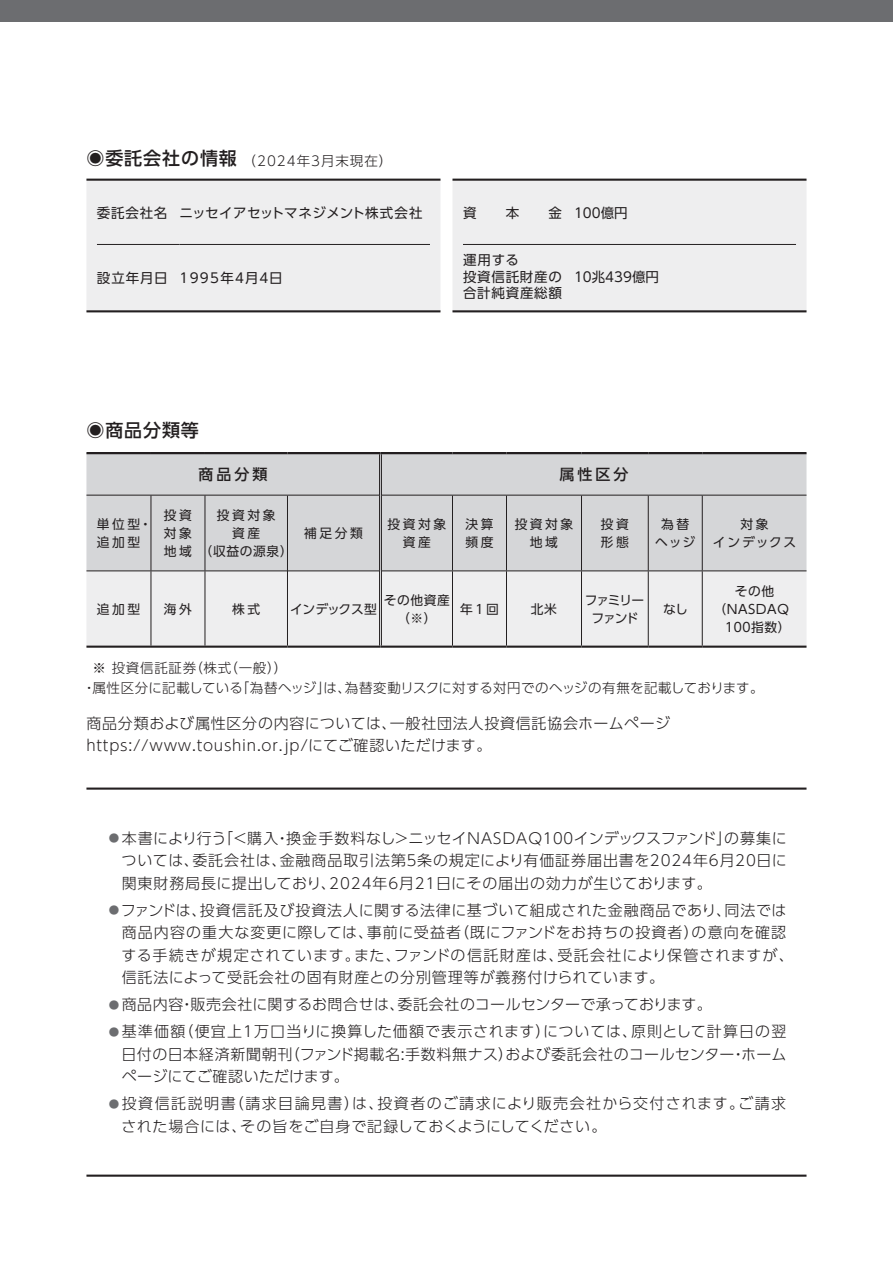
<style>
.page{position:relative;width:893px;height:1263px;background:#fff}
.page>*{position:absolute;margin:0;border:0;box-sizing:border-box;transform-origin:0 0}
.t1{font:500 18px "UD Shin Go Pro";letter-spacing:.05em;color:#231f20}
.t2{font:300 15px/22.5px "UD Shin Go Pro";letter-spacing:.045em;color:#231f20}
.t3{font:300 15px "UD Shin Go Pro";letter-spacing:.02em;color:#231f20}
.t4{font:500 15px "UD Shin Go Pro";letter-spacing:.2em;color:#231f20}
.t5{font:300 13.5px/20.2px "UD Shin Go Pro";letter-spacing:.03em;color:#231f20}
.t6{font:13.5px/16.5px "UD Shin Go Pro";letter-spacing:.04em;color:#231f20}
.t7{font:300 13.5px "UD Shin Go Pro";letter-spacing:.075em;color:#231f20}
.t8{font:13.5px "UD Shin Go Pro";letter-spacing:.065em;color:#231f20}
.t9{font:13.5px "UD Shin Go Pro";color:#231f20}
.t10{font:12.75px/18px "UD Shin Go Pro";letter-spacing:.065em;color:#231f20;text-align:center}
.t11{font:12.75px/18px "UD Shin Go Pro";letter-spacing:.125em;color:#231f20;text-align:center}
.t12{font:12.75px/18px "UD Shin Go Pro";letter-spacing:-.095em;color:#231f20;text-align:center}
.t13{font:12.75px/18px "UD Shin Go Pro";letter-spacing:.135em;color:#231f20;text-align:center}
.t14{font:12.75px "UD Shin Go Pro";letter-spacing:-.015em;color:#231f20}
.s1{font-weight:500;font-size:18px}
.s2{font-size:10.5px;color:#6c6d70}
</style>
<div class="page">
<div style="left:0;top:0;width:893px;height:21px;background:#6c6d70"></div>
<div style="left:87px;top:180px;width:719px;height:131px;background:#eeeeef"></div>
<hr style="left:86px;top:179px;width:354px;height:2px;background:#231f20">
<hr style="left:86px;top:310px;width:354px;height:2px;background:#231f20">
<hr style="left:452px;top:179px;width:354px;height:2px;background:#231f20">
<hr style="left:452px;top:310px;width:354px;height:2px;background:#231f20">
<hr style="left:97px;top:244px;width:82px;height:1px;background:#231f20">
<hr style="left:179px;top:244px;width:251px;height:1px;background:#231f20">
<hr style="left:463px;top:244px;width:111px;height:1px;background:#231f20">
<hr style="left:574px;top:244px;width:222px;height:1px;background:#231f20">
<div style="left:86px;top:454px;width:720px;height:117px;background:#d5d6d8"></div>
<div style="left:86px;top:571px;width:720px;height:75px;background:#eeeeef"></div>
<hr style="left:86px;top:495px;width:65px;height:1px;background:#231f20">
<hr style="left:151px;top:495px;width:54px;height:1px;background:#231f20">
<hr style="left:151px;top:495px;width:1px;height:75px;background:#231f20">
<hr style="left:205px;top:495px;width:82px;height:1px;background:#231f20">
<hr style="left:205px;top:495px;width:1px;height:75px;background:#231f20">
<hr style="left:287px;top:495px;width:92px;height:1px;background:#231f20">
<hr style="left:382px;top:495px;width:70px;height:1px;background:#231f20">
<hr style="left:452px;top:495px;width:54px;height:1px;background:#231f20">
<hr style="left:452px;top:495px;width:1px;height:75px;background:#231f20">
<hr style="left:506px;top:495px;width:75px;height:1px;background:#231f20">
<hr style="left:506px;top:495px;width:1px;height:75px;background:#231f20">
<hr style="left:581px;top:495px;width:67px;height:1px;background:#231f20">
<hr style="left:581px;top:495px;width:1px;height:75px;background:#231f20">
<hr style="left:648px;top:495px;width:54px;height:1px;background:#231f20">
<hr style="left:702px;top:495px;width:104px;height:1px;background:#231f20">
<hr style="left:86px;top:570px;width:65px;height:1px;background:#231f20">
<hr style="left:151px;top:570px;width:54px;height:1px;background:#231f20">
<hr style="left:151px;top:571px;width:1px;height:75px;background:#231f20">
<hr style="left:205px;top:570px;width:82px;height:1px;background:#231f20">
<hr style="left:205px;top:571px;width:1px;height:75px;background:#231f20">
<hr style="left:288px;top:570px;width:91px;height:1px;background:#231f20">
<hr style="left:382px;top:570px;width:70px;height:1px;background:#231f20">
<hr style="left:452px;top:570px;width:54px;height:1px;background:#231f20">
<hr style="left:452px;top:571px;width:1px;height:75px;background:#231f20">
<hr style="left:506px;top:570px;width:75px;height:1px;background:#231f20">
<hr style="left:506px;top:571px;width:1px;height:75px;background:#231f20">
<hr style="left:581px;top:570px;width:67px;height:1px;background:#231f20">
<hr style="left:581px;top:571px;width:1px;height:75px;background:#231f20">
<hr style="left:648px;top:570px;width:54px;height:1px;background:#231f20">
<hr style="left:702px;top:570px;width:104px;height:1px;background:#231f20">
<hr style="left:86px;top:452px;width:65px;height:2px;background:#231f20">
<hr style="left:151px;top:452px;width:54px;height:2px;background:#231f20">
<hr style="left:205px;top:452px;width:82px;height:2px;background:#231f20">
<hr style="left:287px;top:452px;width:93px;height:2px;background:#231f20">
<hr style="left:380px;top:452px;width:72px;height:2px;background:#231f20">
<hr style="left:452px;top:452px;width:54px;height:2px;background:#231f20">
<hr style="left:506px;top:452px;width:75px;height:2px;background:#231f20">
<hr style="left:581px;top:452px;width:67px;height:2px;background:#231f20">
<hr style="left:648px;top:452px;width:54px;height:2px;background:#231f20">
<hr style="left:702px;top:452px;width:104px;height:2px;background:#231f20">
<hr style="left:86px;top:646px;width:65px;height:2px;background:#231f20">
<hr style="left:151px;top:646px;width:54px;height:2px;background:#231f20">
<hr style="left:205px;top:646px;width:82px;height:2px;background:#231f20">
<hr style="left:287px;top:646px;width:93px;height:2px;background:#231f20">
<hr style="left:380px;top:646px;width:72px;height:2px;background:#231f20">
<hr style="left:452px;top:646px;width:54px;height:2px;background:#231f20">
<hr style="left:506px;top:646px;width:75px;height:2px;background:#231f20">
<hr style="left:581px;top:646px;width:67px;height:2px;background:#231f20">
<hr style="left:648px;top:646px;width:54px;height:2px;background:#231f20">
<hr style="left:702px;top:646px;width:104px;height:2px;background:#231f20">
<hr style="left:648px;top:495px;width:1px;height:75px;background:#231f20">
<hr style="left:702px;top:495px;width:1px;height:75px;background:#231f20">
<hr style="left:648px;top:571px;width:1px;height:75px;background:#231f20">
<hr style="left:702px;top:571px;width:1px;height:75px;background:#231f20">
<hr style="left:287px;top:495px;width:1px;height:76px;background:#231f20">
<hr style="left:287px;top:571px;width:1px;height:75px;background:#231f20">
<hr style="left:379px;top:495px;width:1px;height:76px;background:#231f20">
<hr style="left:381px;top:495px;width:1px;height:76px;background:#231f20">
<hr style="left:379px;top:571px;width:1px;height:75px;background:#231f20">
<hr style="left:381px;top:571px;width:1px;height:75px;background:#231f20">
<hr style="left:379px;top:454px;width:1px;height:41px;background:#231f20">
<hr style="left:381px;top:454px;width:1px;height:41px;background:#231f20">
<hr style="left:86px;top:787px;width:720px;height:3px;background:#231f20">
<hr style="left:86px;top:1174px;width:720px;height:3px;background:#231f20">
<p class="t7" style="left:86px;top:150px;width:307px"><span class="s1">◉委託会社の情報</span>（2024年3月末現在）</p>
<p class="t6" style="left:97px;top:204px;width:327px">委託会社名 ニッセイアセットマネジメント株式会社</p>
<p class="t8" style="left:97px;top:267px;width:187px">設立年月日 1995年４月４日</p>
<p class="t6" style="left:463px;top:204px;width:15px">資</p>
<p class="t6" style="left:506px;top:204px;width:15px">本</p>
<p class="t6" style="left:548px;top:204px;width:81px">金 100億円</p>
<p class="t6" style="left:463px;top:251px;width:101px">運用する<br>投資信託財産の合計純資産総額</p>
<p class="t9" style="left:574px;top:266px;width:87px">10兆439億円</p>
<p class="t1" style="left:86px;top:416px;width:114px">◉商品分類等</p>
<p class="t4" style="left:198px;top:462px;width:70px">商品分類</p>
<p class="t4" style="left:560px;top:462px;width:70px">属性区分</p>
<p class="t10" style="left:97px;top:515px;width:56px;text-align:left">単位型・追加型</p>
<p class="t10" style="left:164px;top:506px;width:30px;text-align:justify">投資対象地域</p>
<p class="t11" style="left:200px;top:506px;width:95px">投資対象<br>資産<br>（収益の源泉）</p>
<p class="t10" style="left:304px;top:524px;width:60px">補足分類</p>
<p class="t10" style="left:388px;top:515px;width:60px">投資対象資産</p>
<p class="t10" style="left:465px;top:515px;width:30px;text-align:left">決算頻度</p>
<p class="t10" style="left:515px;top:515px;width:60px">投資対象地域</p>
<p class="t10" style="left:601px;top:515px;width:30px;text-align:left">投資形態</p>
<p class="t10" style="left:655px;top:515px;width:42px">為替ヘッジ</p>
<p class="t13" style="left:713px;top:515px;width:85px">対象<br>インデックス</p>
<p class="t10" style="left:735px;top:581px;width:41px">その他</p>
<p class="t10" style="left:713px;top:599px;width:78px">（ＮＡＳＤＡＱ</p>
<p class="t10" style="left:723px;top:617px;width:69px">１００指数）</p>
<p class="t5" style="left:82px;top:657px;width:683px;text-indent:10px">※ 投資信託証券（株式（一般））<br>・属性区分に記載している「為替ヘッジ」は、為替変動リスクに対する対円でのヘッジの有無を記載しております。</p>
<p class="t2" style="left:86px;top:711px;width:585px">商品分類および属性区分の内容については、一般社団法人投資信託協会ホームページhttps://www.toushin.or.jp/にてご確認いただけます。</p>
<p class="t10" style="left:97px;top:599px;width:45px">追加型</p>
<p class="t10" style="left:164px;top:599px;width:30px">海外</p>
<p class="t10" style="left:232px;top:599px;width:30px">株式</p>
<p class="t14" style="left:290px;top:598px;width:88px">インデックス型</p>
<p class="t10" style="left:384px;top:590px;width:68px">その他資産（※）</p>
<p class="t10" style="left:460px;top:599px;width:40px">年１回</p>
<p class="t10" style="left:531px;top:599px;width:28px">北米</p>
<p class="t12" style="left:585px;top:590px;width:61px">ファミリーファンド</p>
<p class="t10" style="left:663px;top:599px;width:26px">なし</p>
<p class="t2" style="left:122px;top:826px;width:667px;text-align:justify;text-indent:-13px"><span class="s2">●</span> 本書により行う「＜購入・換金手数料なし＞ニッセイＮＡＳＤＡＱ１００インデックスファンド」の募集については、委託会社は、金融商品取引法第５条の規定により有価証券届出書を2024年6月20日に関東財務局長に提出しており、2024年6月21日にその届出の効力が生じております。</p>
<p class="t2" style="left:121px;top:898px;width:674px;text-indent:-13px"><span class="s2">●</span>ファンドは、投資信託及び投資法人に関する法律に基づいて組成された金融商品であり、同法では商品内容の重大な変更に際しては、事前に受益者（既にファンドをお持ちの投資者）の意向を確認する手続きが規定されています。また、ファンドの信託財産は、受託会社により保管されますが、信託法によって受託会社の固有財産との分別管理等が義務付けられています。</p>
<p class="t3" style="left:109px;top:992px;width:604px"><span class="s2">●</span> 商品内容・販売会社に関するお問合せは、委託会社のコールセンターで承っております。</p>
<p class="t2" style="left:121px;top:1020px;width:667px;text-align:justify;text-indent:-12px"><span class="s2">●</span> 基準価額（便宜上１万口当りに換算した価額で表示されます）については、原則として計算日の翌日付の日本経済新聞朝刊（ファンド掲載名:手数料無ナス）および委託会社のコールセンター・ホームページにてご確認いただけます。</p>
<p class="t2" style="left:121px;top:1092px;width:666px;text-indent:-12px"><span class="s2">●</span> 投資信託説明書（請求目論見書）は、投資者のご請求により販売会社から交付されます。ご請求された場合には、その旨をご自身で記録しておくようにしてください。</p>
</div>
